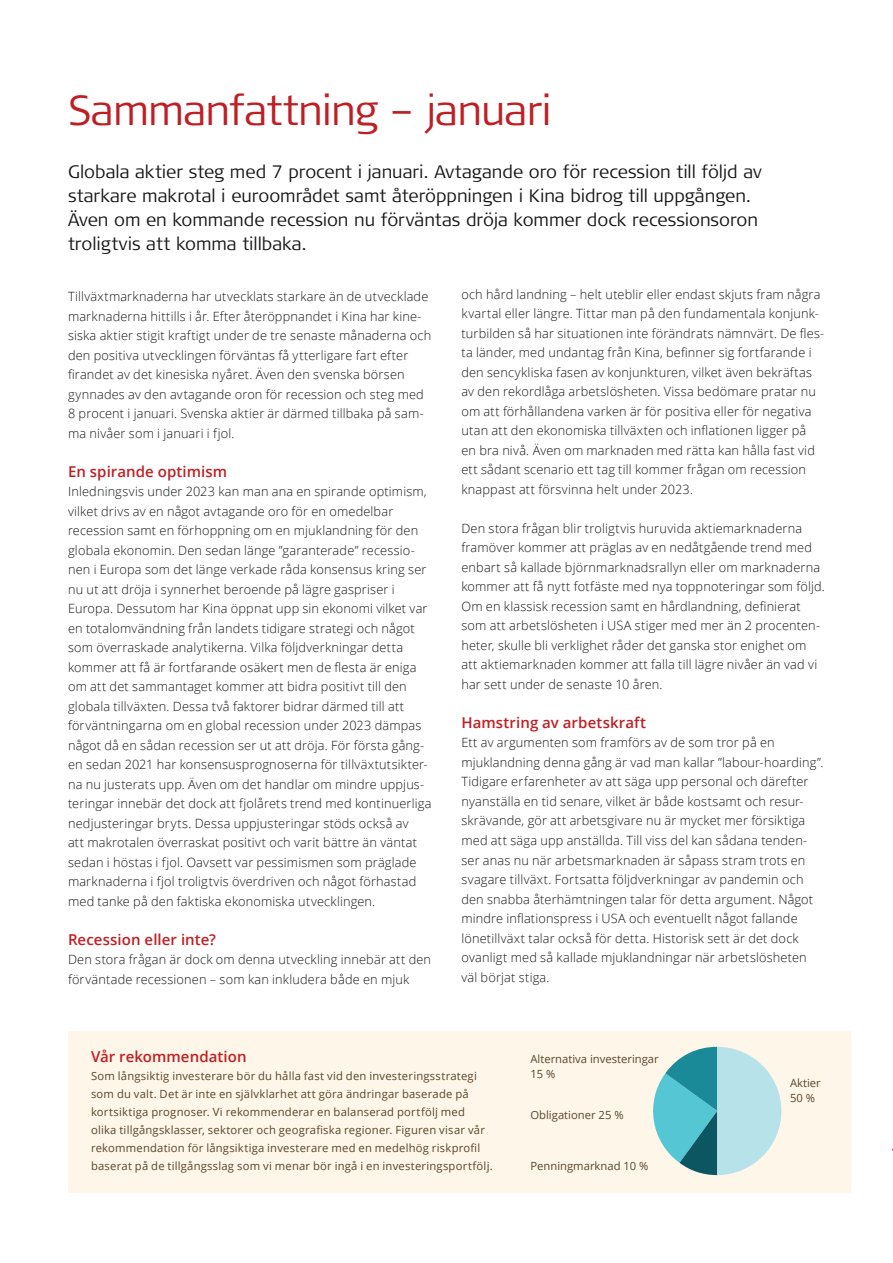
<style>
.page{position:relative;width:893px;height:1263px;background:#fff}
.page>*{position:absolute;margin:0;border:0;box-sizing:border-box;transform-origin:0 0}
._2021_Titel_1_28_34{font:300 42px "Signa Pro";letter-spacing:-.025em;color:#be1f24}
.Ingress_Citat_-_12_1{font:300 18px/24px "Signa Pro";letter-spacing:-.005em;color:#161516}
.Mellanrubrik_1_röd{font:600 15px "Open Sans";letter-spacing:.005em;color:#be1f24}
.Brödtext_1_8_5_13{font:300 12.75px/19.5px "Open Sans";letter-spacing:.015em;color:#161516}
.Brödtext_1_8_5_13-2{font:11.25px/18px "Open Sans";letter-spacing:.02em;color:#5a462b}
._2021_Fotnot_diagram{font:11.25px/15px "Open Sans";color:#5a462b}
</style>
<div class="page">
<div style="left:68px;top:1031px;width:782px;height:161px;background:#fef6e8"></div>
<svg style="left:653px;top:1047px;width:128px;height:128px"></svg>
<p class="_2021_Titel_1_28_34" style="left:68px;top:85px;width:485px">Sammanfattning – januari</p>
<p class="Ingress_Citat_-_12_1" style="left:68px;top:159px;width:695px">Globala aktier steg med 7 procent i januari. Avtagande oro för recession till följd av starkare makrotal i euroområdet samt återöppningen i Kina bidrog till uppgången.<br>Även om en kommande recession nu förväntas dröja kommer dock recessionsoron troligtvis att komma tillbaka.</p>
<p class="Brödtext_1_8_5_13" style="left:68px;top:286px;width:365px">Tillväxtmarknaderna har utvecklats starkare än de utvecklade marknaderna hittills i år. Efter återöppnandet i Kina har kine&shy;siska aktier stigit kraftigt under de tre senaste månaderna och den positiva utvecklingen förväntas få ytterligare fart efter firandet av det kinesiska nyåret. Även den svenska börsen gynnades av den avtagande oron för recession och steg med 8 procent i januari. Svenska aktier är därmed tillbaka på sam&shy;ma nivåer som i januari i fjol.</p>
<p class="Mellanrubrik_1_röd" style="left:68px;top:461px;width:161px">En spirande optimism</p>
<p class="Brödtext_1_8_5_13" style="left:68px;top:481px;width:365px">Inledningsvis under 2023 kan man ana en spirande optimism, vilket drivs av en något avtagande oro för en omedelbar recession samt en förhoppning om en mjuklandning för den globala ekonomin. Den sedan länge ”garanterade” recessio&shy;nen i Europa som det länge verkade råda konsensus kring ser nu ut att dröja i synnerhet beroende på lägre gaspriser i Europa. Dessutom har Kina öppnat upp sin ekonomi vilket var en totalomvändning från landets tidigare strategi och något som överraskade analytikerna. Vilka följdverkningar detta kommer att få är fortfarande osäkert men de flesta är eniga om att det sammantaget kommer att bidra positivt till den globala tillväxten. Dessa två faktorer bidrar därmed till att förväntningarna om en global recession under 2023 dämpas något då en sådan recession ser ut att dröja. För första gång&shy;en sedan 2021 har konsensusprognoserna för tillväxtutsikter&shy;na nu justerats upp. Även om det handlar om mindre uppjus&shy;teringar innebär det dock att fjolårets trend med kontinuerliga nedjusteringar bryts. Dessa uppjusteringar stöds också av<br>att makrotalen överraskat positivt och varit bättre än väntat sedan i höstas i fjol. Oavsett var pessimismen som präglade marknaderna i fjol troligtvis överdriven och något förhastad med tanke på den faktiska ekonomiska utvecklingen.</p>
<p class="Mellanrubrik_1_röd" style="left:68px;top:929px;width:149px">Recession eller inte?</p>
<p class="Brödtext_1_8_5_13" style="left:68px;top:949px;width:365px">Den stora frågan är dock om denna utveckling innebär att den förväntade recessionen – som kan inkludera både en mjuk</p>
<p class="Brödtext_1_8_5_13" style="left:461px;top:284px;width:364px">och hård landning – helt uteblir eller endast skjuts fram några kvartal eller längre. Tittar man på den fundamentala konjunk&shy;turbilden så har situationen inte förändrats nämnvärt. De fles&shy;ta länder, med undantag från Kina, befinner sig fortfarande i den sencykliska fasen av konjunkturen, vilket även bekräftas av den rekordlåga arbetslösheten. Vissa bedömare pratar nu om att förhållandena varken är för positiva eller för negativa utan att den ekonomiska tillväxten och inflationen ligger på<br>en bra nivå. Även om marknaden med rätta kan hålla fast vid ett sådant scenario ett tag till kommer frågan om recession knappast att försvinna helt under 2023.</p>
<p class="Brödtext_1_8_5_13" style="left:461px;top:518px;width:365px">Den stora frågan blir troligtvis huruvida aktiemarknaderna framöver kommer att präglas av en nedåtgående trend med enbart så kallade björnmarknadsrallyn eller om marknaderna kommer att få nytt fotfäste med nya toppnoteringar som följd.<br>Om en klassisk recession samt en hårdlandning, definierat som att arbetslösheten i USA stiger med mer än 2 procenten&shy;heter, skulle bli verklighet råder det ganska stor enighet om att aktiemarknaden kommer att falla till lägre nivåer än vad vi har sett under de senaste 10 åren.</p>
<p class="Mellanrubrik_1_röd" style="left:461px;top:712px;width:186px">Hamstring av arbetskraft</p>
<p class="Brödtext_1_8_5_13" style="left:461px;top:733px;width:364px">Ett av argumenten som framförs av de som tror på en mjuklandning denna gång är vad man kallar ”labour-hoarding”.<br>Tidigare erfarenheter av att säga upp personal och därefter nyanställa en tid senare, vilket är både kostsamt och resur&shy;skrävande, gör att arbetsgivare nu är mycket mer försiktiga med att säga upp anställda. Till viss del kan sådana tenden&shy;ser anas nu när arbetsmarknaden är såpass stram trots en svagare tillväxt. Fortsatta följdverkningar av pandemin och den snabba återhämtningen talar för detta argument. Något mindre inflationspress i USA och eventuellt något fallande lönetillväxt talar också för detta. Historisk sett är det dock ovanligt med så kallade mjuklandningar när arbetslösheten väl börjat stiga.</p>
<p class="Mellanrubrik_1_röd" style="left:91px;top:1046px;width:157px">Vår rekommendation</p>
<p class="Brödtext_1_8_5_13-2" style="left:91px;top:1066px;width:403px">Som långsiktig investerare bör du hålla fast vid den investeringsstrategi som du valt. Det är inte en självklarhet att göra ändringar baserade på kortsiktiga prognoser. Vi rekommenderar en balanserad portfölj med olika tillgångsklasser, sektorer och geografiska regioner. Figuren visar vår rekommendation för långsiktiga investerare med en medelhög riskprofil baserat på de tillgångsslag som vi menar bör ingå i en investeringsportfölj.</p>
<p class="_2021_Fotnot_diagram" style="left:530px;top:1051px;width:130px">Alternativa investeringar<br>15 %</p>
<p class="_2021_Fotnot_diagram" style="left:530px;top:1107px;width:95px">Obligationer 25 %</p>
<p class="_2021_Fotnot_diagram" style="left:530px;top:1158px;width:120px">Penningmarknad 10 %</p>
<p class="_2021_Fotnot_diagram" style="left:790px;top:1075px;width:32px">Aktier<br>50 %</p>
</div>
